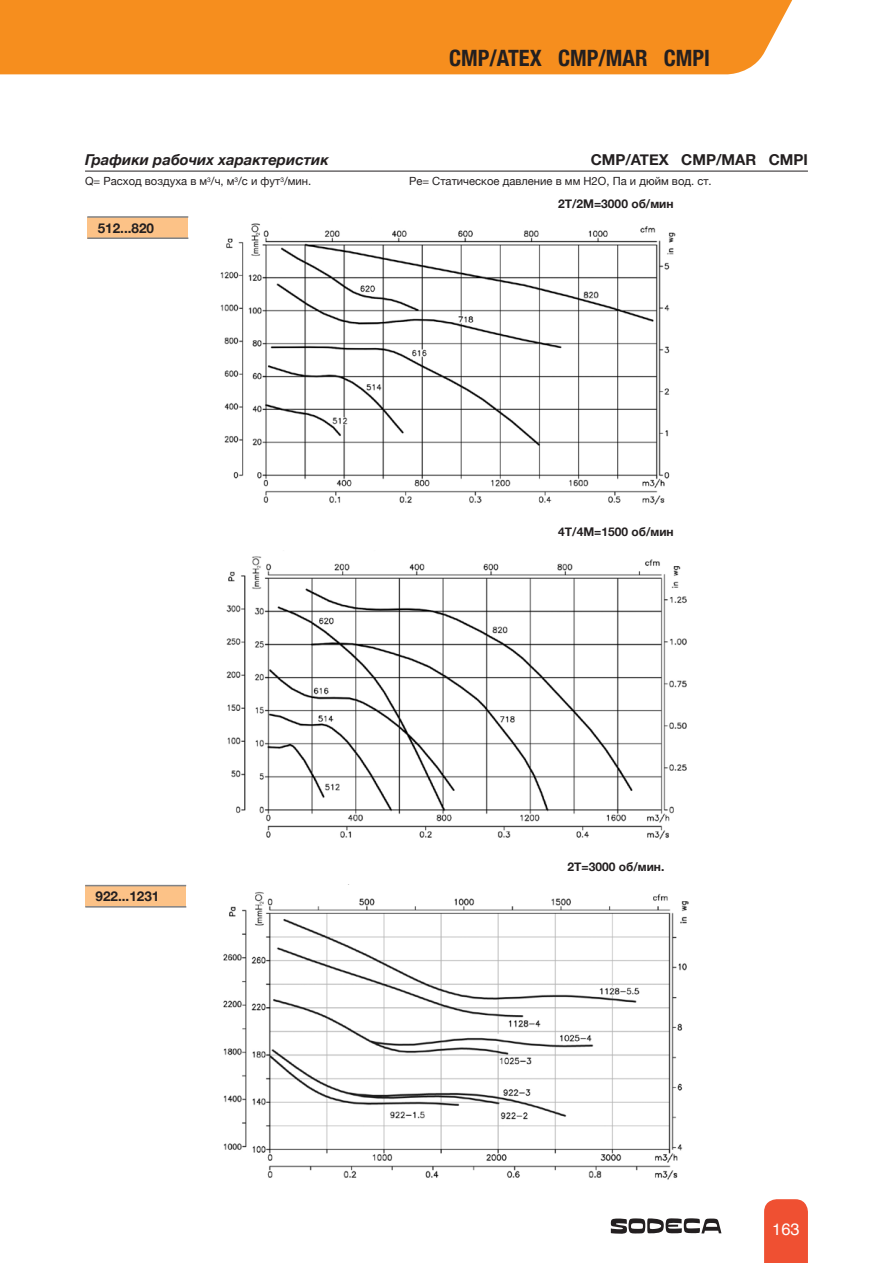
<style>
.page{position:relative;width:893px;height:1263px;background:#fff}
.page>*{position:absolute;margin:0;border:0;box-sizing:border-box;transform-origin:0 0}
.t1{font:700 condensed 22.5px "Helvetica Neue";color:#231f20}
.t2{font:16.5px "Helvetica";color:#fff}
.SUBTITOL{font:italic 700 15px "Helvetica Neue";color:#231f20}
.TAULA_TITOL{font:700 15px "Helvetica Neue";color:#231f20}
.TAULA_TITOL-2{font:700 13.5px "Helvetica Neue";color:#231f20}
.TAULA_TITOL-3{font:700 12px "Helvetica Neue";color:#231f20}
.TEXT_SUBTITOL8PT{font:11.25px "Helvetica Neue";color:#231f20}
</style>
<div class="page">
<svg style="left:611px;top:1218px;width:110px;height:16px"></svg>
<div style="left:764px;top:1199px;width:44px;height:64px;background:#ef5032"></div>
<div style="left:0;top:0;width:793px;height:74px;background:#f68e1e"></div>
<hr style="left:85px;top:171px;width:723px;height:1px;background:#231f20">
<div style="left:87px;top:217px;width:101px;height:21px;background:#fcc287"></div>
<hr style="left:87px;top:216px;width:101px;height:2px;background:#808285">
<hr style="left:87px;top:237px;width:101px;height:2px;background:#808285">
<img style="left:220px;top:223px;width:456px;height:282px">
<img style="left:226px;top:556px;width:461px;height:284px">
<div style="left:85px;top:885px;width:101px;height:22px;background:#fcc287"></div>
<hr style="left:85px;top:885px;width:101px;height:1px;background:#808285">
<hr style="left:85px;top:906px;width:101px;height:1px;background:#808285">
<img style="left:223px;top:891px;width:466px;height:289px">
<p class="t1" style="left:449px;top:40px;width:263px">CMP/ATEX CMP/MAR CMPI</p>
<p class="SUBTITOL" style="left:85px;top:147px;width:245px">Графики рабочих характеристик</p>
<p class="TEXT_SUBTITOL8PT" style="left:85px;top:173px;width:228px">Q= Расход воздуха в м<sup>3</sup>/ч, м<sup>3</sup>/с и фут<sup>3</sup>/мин.</p>
<p class="TEXT_SUBTITOL8PT" style="left:409px;top:173px;width:304px">Pe= Статическое давление в мм H2O, Па и дюйм вод. ст.</p>
<p class="TAULA_TITOL-2" style="left:98px;top:217px;width:58px">512...820</p>
<p class="TAULA_TITOL" style="left:591px;top:147px;width:219px">CMP/ATEX CMP/MAR CMPI</p>
<p class="TAULA_TITOL-3" style="left:558px;top:195px;width:117px">2T/2M=3000 об/мин</p>
<p class="TAULA_TITOL-3" style="left:558px;top:522px;width:117px">4T/4M=1500 об/мин</p>
<p class="TAULA_TITOL-2" style="left:96px;top:886px;width:65px">922...1231</p>
<p class="TAULA_TITOL-3" style="left:568px;top:857px;width:98px">2T=3000 об/мин.</p>
<h2 class="t2" style="left:772px;top:1216px;width:29px">163</h2>
</div>
